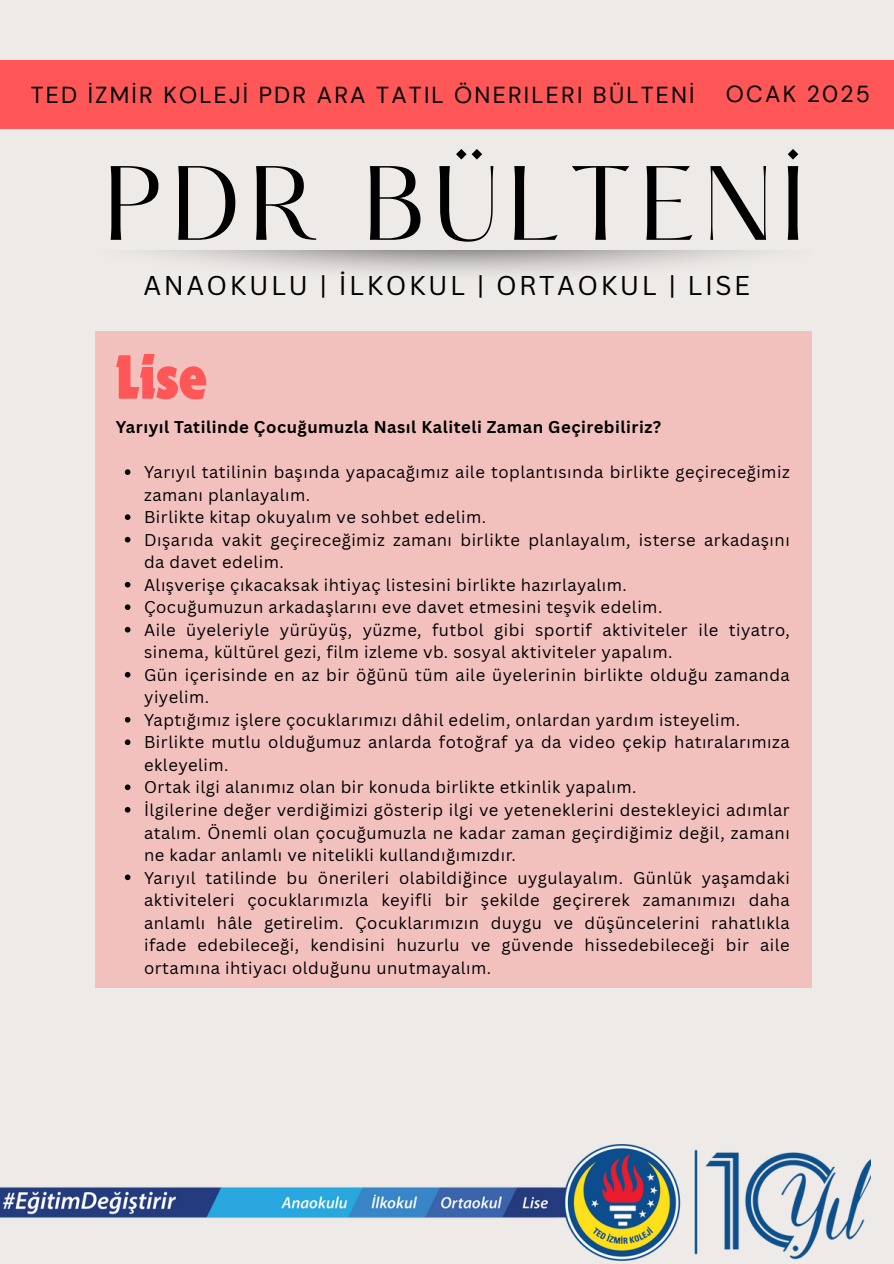
<style>
.page{position:relative;width:894px;height:1264px;background:#fff}
.page>*{position:absolute;margin:0;border:0;box-sizing:border-box;transform-origin:0 0}
.t1{font:92.1px "Hatton";letter-spacing:.095em;color:#000}
.t2{font:700 condensed 65.1px "Dynamo Com";color:#ff5757}
.t3{font:26.4px "Canva Sans";letter-spacing:.095em;color:#000}
.t4{font:23.1px "DM Sans";letter-spacing:.095em;color:#000}
.t5{font:16.65px/22.5px "Canva Sans";letter-spacing:.03em;color:#000}
.t6{font:700 16.65px "Canva Sans";letter-spacing:.03em;color:#000}
</style>
<div class="page">
<div style="left:0;top:0;width:893px;height:1263px;background:#edeae7"></div>
<div style="left:0;top:60px;width:893px;height:69px;background:#ff5757"></div>
<div style="left:95px;top:331px;width:716px;height:657px;background:#f2c1be"></div>
<img style="left:0;top:1144px;width:870px;height:116px">
<svg style="left:125px;top:469px;width:5px;height:6px"></svg>
<svg style="left:125px;top:514px;width:5px;height:6px"></svg>
<svg style="left:125px;top:537px;width:5px;height:5px"></svg>
<svg style="left:125px;top:582px;width:5px;height:5px"></svg>
<svg style="left:125px;top:604px;width:5px;height:6px"></svg>
<svg style="left:125px;top:627px;width:5px;height:5px"></svg>
<svg style="left:125px;top:672px;width:5px;height:5px"></svg>
<svg style="left:125px;top:717px;width:5px;height:5px"></svg>
<svg style="left:125px;top:739px;width:5px;height:6px"></svg>
<svg style="left:125px;top:784px;width:5px;height:6px"></svg>
<svg style="left:125px;top:807px;width:5px;height:5px"></svg>
<svg style="left:125px;top:874px;width:5px;height:6px"></svg>
<p class="t4" style="left:31px;top:80px;width:665px">TED İZMİR KOLEJİ PDR ARA TATIL ÖNERILERI BÜLTENİ</p>
<p class="t4" style="left:725px;top:79px;width:145px">OCAK 2025</p>
<p class="t1" style="left:104px;top:161px;width:701px">PDR BÜLTENİ</p>
<p class="t3" style="left:143px;top:267px;width:608px">ANAOKULU | İLKOKUL | ORTAOKUL | LISE</p>
<p class="t2" style="left:116px;top:339px;width:93px">Lise</p>
<h4 class="t6" style="left:116px;top:415px;width:546px">Yarıyıl Tatilinde Çocuğumuzla Nasıl Kaliteli Zaman Geçirebiliriz?</h4>
<h4 class="t5" style="left:144px;top:460px;width:647px">Yarıyıl tatilinin başında yapacağımız aile toplantısında birlikte geçireceğimiz zamanı planlayalım.</h4>
<h1 class="t5" style="left:144px;top:505px;width:343px">Birlikte kitap okuyalım ve sohbet edelim.</h1>
<p class="t5" style="left:144px;top:528px;width:647px">Dışarıda vakit geçireceğimiz zamanı birlikte planlayalım, isterse arkadaşını da davet edelim.</p>
<h3 class="t5" style="left:144px;top:573px;width:484px">Alışverişe çıkacaksak ihtiyaç listesini birlikte hazırlayalım.</h3>
<h2 class="t5" style="left:144px;top:595px;width:519px">Çocuğumuzun arkadaşlarını eve davet etmesini teşvik edelim.</h2>
<h5 class="t5" style="left:144px;top:618px;width:647px">Aile üyeleriyle yürüyüş, yüzme, futbol gibi sportif aktiviteler ile tiyatro, sinema, kültürel gezi, film izleme vb. sosyal aktiviteler yapalım.</h5>
<p class="t5" style="left:144px;top:663px;width:647px">Gün içerisinde en az bir öğünü tüm aile üyelerinin birlikte olduğu zamanda yiyelim.</p>
<p class="t5" style="left:144px;top:708px;width:597px">Yaptığımız işlere çocuklarımızı dâhil edelim, onlardan yardım isteyelim.</p>
<p class="t5" style="left:144px;top:730px;width:647px">Birlikte mutlu olduğumuz anlarda fotoğraf ya da video çekip hatıralarımıza ekleyelim.</p>
<p class="t5" style="left:144px;top:775px;width:494px">Ortak ilgi alanımız olan bir konuda birlikte etkinlik yapalım.</p>
<p class="t5" style="left:144px;top:798px;width:647px;text-align:justify">İlgilerine değer verdiğimizi gösterip ilgi ve yeteneklerini destekleyici adımlar atalım. Önemli olan çocuğumuzla ne kadar zaman geçirdiğimiz değil, zamanı ne kadar anlamlı ve nitelikli kullandığımızdır.</p>
<p class="t5" style="left:144px;top:865px;width:647px;text-align:justify">Yarıyıl tatilinde bu önerileri olabildiğince uygulayalım. Günlük yaşamdaki aktiviteleri çocuklarımızla keyifli bir şekilde geçirerek zamanımızı daha anlamlı hâle getirelim. Çocuklarımızın duygu ve düşüncelerini rahatlıkla ifade edebileceği, kendisini huzurlu ve güvende hissedebileceği bir aile ortamına ihtiyacı olduğunu unutmayalım.</p>
</div>
